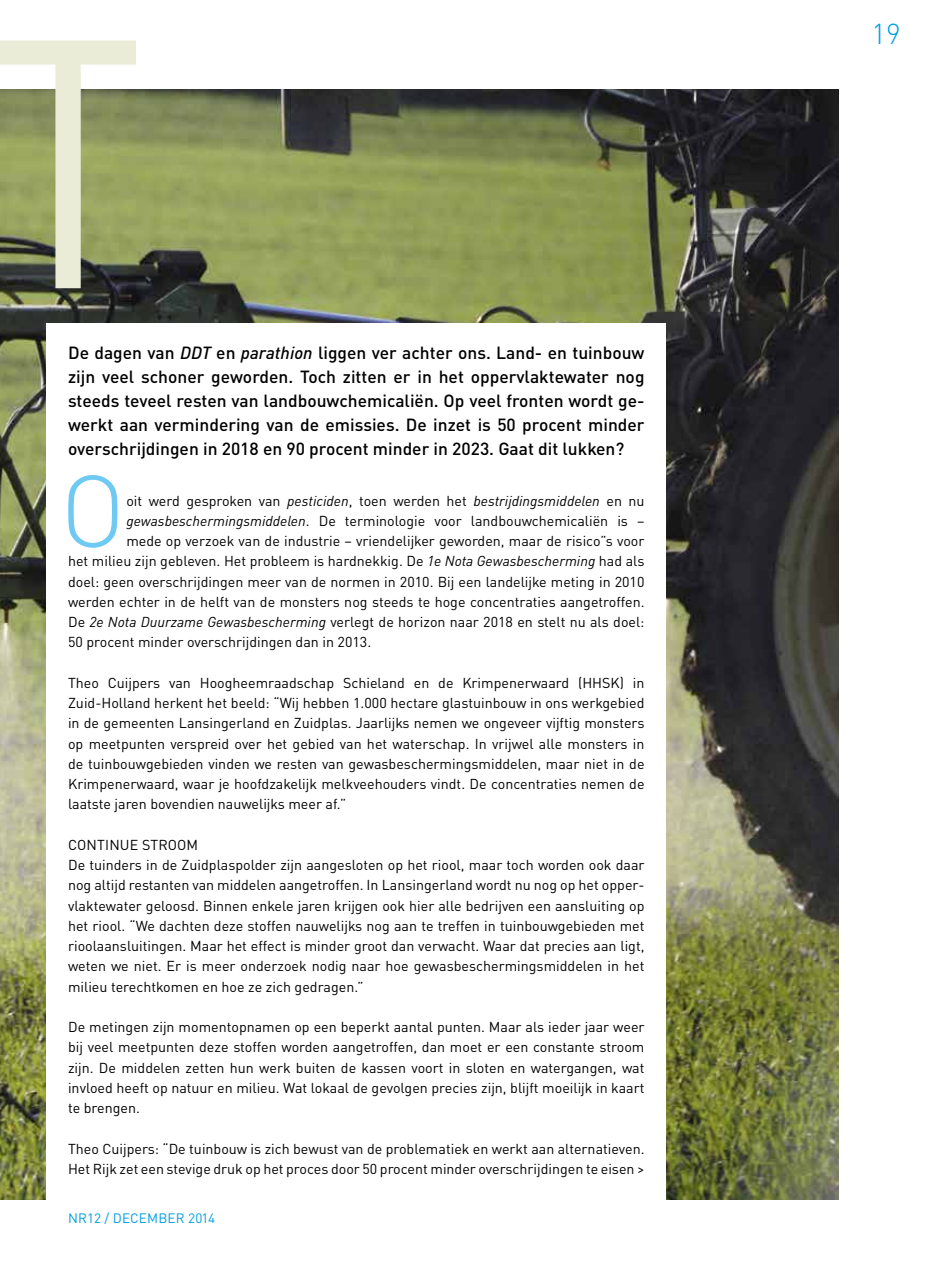
<style>
.page{position:relative;width:936px;height:1263px;background:#fff}
.page>*{position:absolute;margin:0;border:0;box-sizing:border-box;transform-origin:0 0}
.t1{font:344.85px "Century Gothic";color:#eaecd8}
.t2{font:300 100.5px "DIN Pro";color:#6fcaf3}
.t3{font:300 28.5px "DIN Pro";color:#009ee3}
.t4{font:500 17.4px/24px "DIN Pro";color:#000;text-align:justify}
.t5{font:14.25px/20.2px "DIN Pro";color:#000;text-align:justify}
.t6{font:13.5px "DIN Pro";letter-spacing:.01em;color:#009ee3}
.s1{font-style:italic}
</style>
<div class="page">
<img style="left:0;top:89px;width:838px;height:1110px">
<div style="left:47px;top:323px;width:618px;height:881px;background:#fff"></div>
<h1 class="t1" style="left:-6px;top:-47px;width:148px">T</h1>
<p class="t4" style="left:68px;top:339px;width:578px">De dagen van <span class="s1">DDT</span> en <span class="s1">parathion</span> liggen ver achter ons. Land- en tuinbouw zijn veel schoner geworden. Toch zitten er in het oppervlaktewater nog steeds teveel resten van landbouwchemicaliën. Op veel fronten wordt ge&shy;werkt aan vermindering van de emissies. De inzet is 50 procent minder overschrijdingen in 2018 en 90 procent minder in 2023. Gaat dit lukken?</p>
<h2 class="t2" style="left:60px;top:433px;width:67px">O</h2>
<p class="t5" style="left:126px;top:489px;width:519px">oit werd gesproken van <span class="s1">pesticiden</span>, toen werden het <span class="s1">bestrijdingsmiddelen</span> en nu</p>
<p class="t5" style="left:126px;top:509px;width:519px"><span class="s1">gewasbeschermingsmiddelen</span>. De terminologie voor landbouwchemicaliën is –</p>
<p class="t5" style="left:126px;top:529px;width:519px">mede op verzoek van de industrie – vriendelijker geworden, maar de risico”s voor</p>
<p class="t5" style="left:68px;top:550px;width:578px">het milieu zijn gebleven. Het probleem is hardnekkig. De <span class="s1">1e Nota Gewasbescherming</span> had als</p>
<p class="t5" style="left:68px;top:570px;width:578px">doel: geen overschrijdingen meer van de normen in 2010. Bij een landelijke meting in 2010</p>
<p class="t5" style="left:68px;top:590px;width:578px">werden echter in de helft van de monsters nog steeds te hoge concentraties aangetroffen.</p>
<p class="t5" style="left:68px;top:610px;width:578px">De <span class="s1">2e Nota Duurzame Gewasbescherming</span> verlegt de horizon naar 2018 en stelt nu als doel:</p>
<p class="t5" style="left:68px;top:631px;width:304px">50 procent minder overschrijdingen dan in 2013.</p>
<p class="t5" style="left:68px;top:671px;width:578px">Theo Cuijpers van Hoogheemraadschap Schieland en de Krimpenerwaard (HHSK) in Zuid-Holland herkent het beeld: “Wij hebben 1.000 hectare glastuinbouw in ons werkgebied in de gemeenten Lansingerland en Zuidplas. Jaarlijks nemen we ongeveer vijftig monsters op meetpunten verspreid over het gebied van het waterschap. In vrijwel alle monsters in de tuinbouwgebieden vinden we resten van gewasbeschermingsmiddelen, maar niet in de Krimpenerwaard, waar je hoofdzakelijk melkveehouders vindt. De concentraties nemen de laatste jaren bovendien nauwelijks meer af.”</p>
<p class="t5" style="left:68px;top:833px;width:578px;text-align:left">CONTINUE STROOM<br>De tuinders in de Zuidplaspolder zijn aangesloten op het riool, maar toch worden ook daar nog altijd restanten van middelen aangetroffen. In Lansingerland wordt nu nog op het opper&shy;vlaktewater geloosd. Binnen enkele jaren krijgen ook hier alle bedrijven een aansluiting op het riool. “We dachten deze stoffen nauwelijks nog aan te treffen in tuinbouwgebieden met rioolaansluitingen. Maar het effect is minder groot dan verwacht. Waar dat precies aan ligt, weten we niet. Er is meer onderzoek nodig naar hoe gewasbeschermingsmiddelen in het milieu terechtkomen en hoe ze zich gedragen.”</p>
<p class="t5" style="left:68px;top:1015px;width:578px">De metingen zijn momentopnamen op een beperkt aantal punten. Maar als ieder jaar weer bij veel meetpunten deze stoffen worden aangetroffen, dan moet er een constante stroom zijn. De middelen zetten hun werk buiten de kassen voort in sloten en watergangen, wat invloed heeft op natuur en milieu. Wat lokaal de gevolgen precies zijn, blijft moeilijk in kaart te brengen.</p>
<p class="t5" style="left:68px;top:1137px;width:578px">Theo Cuijpers: “De tuinbouw is zich bewust van de problematiek en werkt aan alternatieven.<br>Het Rijk zet een stevige druk op het proces door 50 procent minder overschrijdingen te eisen &gt;</p>
<p class="t6" style="left:68px;top:1208px;width:148px">NR12 / DECEMBER 2014</p>
<h3 class="t3" style="left:871px;top:12px;width:31px">19</h3>
</div>
